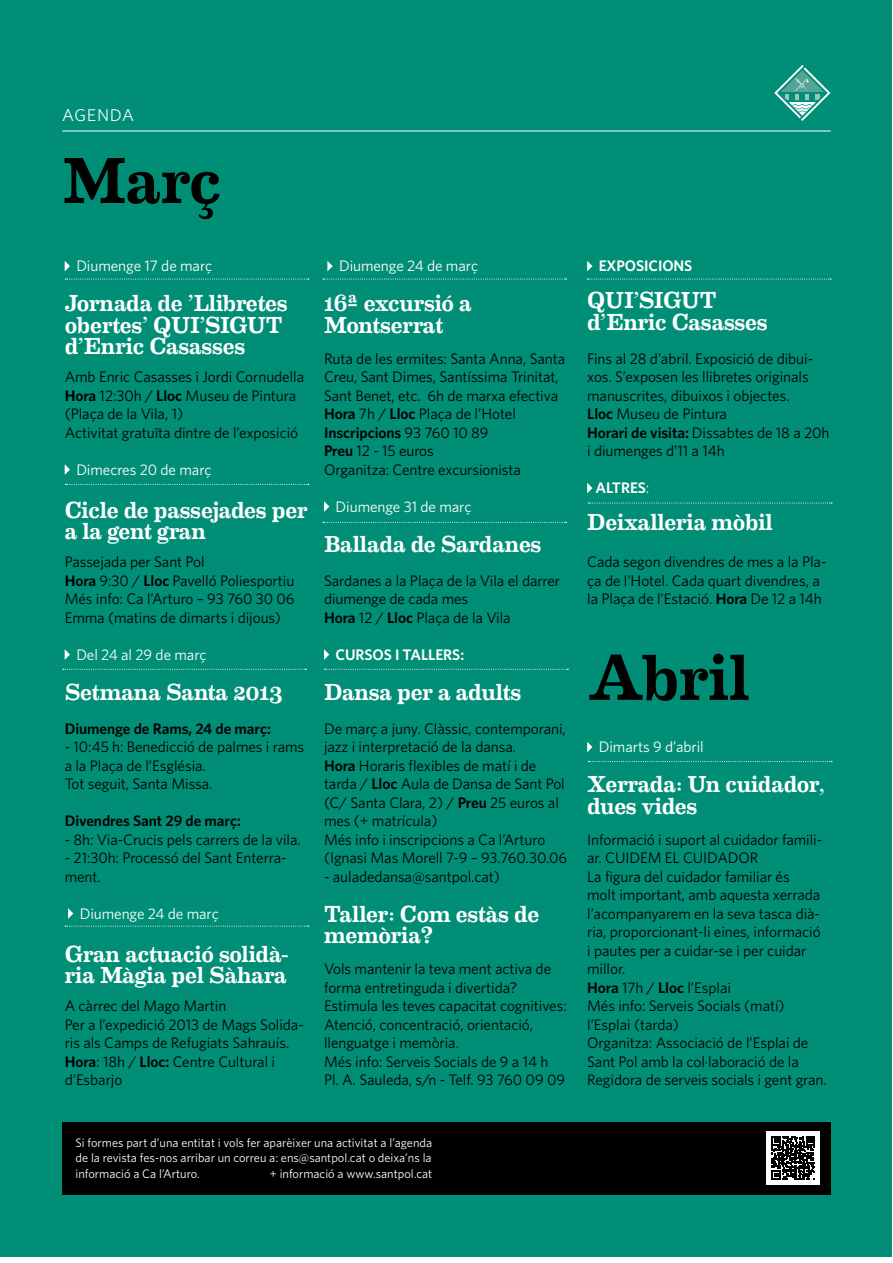
<style>
.page{position:relative;width:893px;height:1263px;background:#fff}
.page>*{position:absolute;margin:0;border:0;box-sizing:border-box;transform-origin:0 0}
.t1{font:500 65.1px "Eames Century Modern";letter-spacing:-.005em;color:#000}
.t2{font:500 23.25px/21.5px "Eames Century Modern";letter-spacing:-.01em;color:#fff}
.t3{font:23.25px "Whitney Light SC";letter-spacing:.005em;color:#fff}
.t4{font:15.3px/18.5px "Whitney";letter-spacing:-.005em;color:#000}
.t5{font:15.3px "Whitney";letter-spacing:-.005em;color:#fff}
.t6{font:600 15.3px "Whitney";letter-spacing:-.005em;color:#000}
.t7{font:600 15.3px "Whitney";letter-spacing:-.005em;color:#fff}
.t8{font:12.45px/15.3px "Whitney";color:#fff;text-align:justify}
.s1{font-weight:600}
.s2{font-weight:400}
</style>
<div class="page">
<div style="left:0;top:0;width:891px;height:1256px;background:#008e77"></div>
<svg style="left:774px;top:65px;width:56px;height:56px"></svg>
<svg style="left:327px;top:261px;width:6px;height:10px"></svg>
<svg style="left:324px;top:501px;width:5px;height:11px"></svg>
<svg style="left:324px;top:649px;width:5px;height:11px"></svg>
<hr style="left:62px;top:131px;width:768px;height:1px;background:#fff">
<div style="left:62px;top:1122px;width:768px;height:73px;background:#000"></div>
<svg style="left:587px;top:261px;width:5px;height:10px"></svg>
<svg style="left:587px;top:483px;width:5px;height:10px"></svg>
<svg style="left:587px;top:742px;width:5px;height:10px"></svg>
<div style="left:766px;top:1131px;width:54px;height:54px;background:#fff"></div>
<svg style="left:771px;top:1136px;width:44px;height:43px"></svg>
<svg style="left:323px;top:279px;width:243px;height:1px"></svg>
<svg style="left:323px;top:522px;width:243px;height:1px"></svg>
<svg style="left:588px;top:502px;width:244px;height:2px"></svg>
<svg style="left:325px;top:669px;width:243px;height:1px"></svg>
<svg style="left:65px;top:261px;width:5px;height:10px"></svg>
<svg style="left:65px;top:464px;width:5px;height:11px"></svg>
<svg style="left:65px;top:649px;width:5px;height:11px"></svg>
<svg style="left:68px;top:908px;width:5px;height:11px"></svg>
<svg style="left:65px;top:279px;width:244px;height:1px"></svg>
<svg style="left:65px;top:484px;width:244px;height:1px"></svg>
<svg style="left:63px;top:669px;width:243px;height:1px"></svg>
<svg style="left:587px;top:279px;width:244px;height:1px"></svg>
<svg style="left:65px;top:926px;width:244px;height:1px"></svg>
<svg style="left:588px;top:761px;width:244px;height:1px"></svg>
<h2 class="t3" style="left:62px;top:103px;width:73px">agenda</h2>
<h1 class="t1" style="left:62px;top:157px;width:160px">Març</h1>
<p class="t5" style="left:76px;top:260px;width:137px">Diumenge 17 de març</p>
<h2 class="t2" style="left:65px;top:295px;width:224px">Jornada de ’Llibretes obertes’ QUI’SIGUT d’Enric Casasses</h2>
<p class="t4" style="left:65px;top:369px;width:241px">Amb Enric Casasses i Jordi Cornudella <span class="s1">Hora</span> 12:30h / <span class="s1">Lloc</span> Museu de Pintura (Plaça de la Vila, 1)<br>Activitat gratuïta dintre de l’exposició</p>
<p class="t5" style="left:76px;top:464px;width:137px">Dimecres 20 de març</p>
<h2 class="t2" style="left:65px;top:502px;width:244px">Cicle de passejades per a la gent gran</h2>
<p class="t4" style="left:65px;top:554px;width:231px">Passejada per Sant Pol<br><span class="s1">Hora</span> 9:30 / <span class="s1">Lloc</span> Pavelló Poliesportiu<br>Més info: Ca l’Arturo – 93 760 30 06<br>Emma (matins de dimarts i dijous)</p>
<p class="t5" style="left:76px;top:649px;width:132px">Del 24 al 29 de març</p>
<h2 class="t2" style="left:65px;top:684px;width:219px">Setmana Santa 2013</h2>
<p class="t6" style="left:65px;top:723px;width:208px">Diumenge de Rams, 24 de març:</p>
<p class="t4" style="left:65px;top:739px;width:241px">- 10:45 h: Benedicció de palmes i rams a la Plaça de l’Església.<br>Tot seguit, Santa Missa.</p>
<p class="t6" style="left:65px;top:815px;width:178px">Divendres Sant 29 de març:</p>
<p class="t4" style="left:65px;top:831px;width:237px">- 8h: Via-Crucis pels carrers de la vila.</p>
<p class="t4" style="left:65px;top:850px;width:224px">- 21:30h: Processó del Sant Enterra&shy;ment.</p>
<p class="t5" style="left:80px;top:908px;width:141px">Diumenge 24 de març</p>
<h2 class="t2" style="left:65px;top:946px;width:225px">Gran actuació solidà&shy;ria Màgia pel Sàhara</h2>
<p class="t4" style="left:65px;top:998px;width:241px">A càrrec del Mago Martin<br>Per a l’expedició 2013 de Mags Solida&shy;ris als Camps de Refugiats Sahrauís.<br><span class="s1">Hora</span>: 18h / <span class="s1">Lloc:</span> Centre Cultural i d’Esbarjo</p>
<p class="t5" style="left:339px;top:258px;width:141px">Diumenge 24 de març</p>
<h2 class="t2" style="left:324px;top:295px;width:149px">16ª excursió a<br>Montserrat</h2>
<p class="t4" style="left:324px;top:349px;width:243px">Ruta de les ermites: Santa Anna, Santa<br>Creu, Sant Dimes, Santíssima Trinitat,<br>Sant Benet, etc. 6h de marxa efectiva<br><span class="s1">Hora</span> 7h / <span class="s1">Lloc</span> Plaça de l’Hotel<br><span class="s1">Inscripcions</span> 93 760 10 89<br><span class="s1">Preu</span> 12 - 15 euros<br>Organitza: Centre excursionista</p>
<p class="t5" style="left:335px;top:498px;width:137px">Diumenge 31 de març</p>
<h2 class="t2" style="left:324px;top:535px;width:219px">Ballada de Sardanes</h2>
<p class="t4" style="left:324px;top:571px;width:238px">Sardanes a la Plaça de la Vila el darrer diumenge de cada mes<br><span class="s1">Hora</span> 12 / <span class="s1">Lloc</span> Plaça de la Vila</p>
<p class="t7" style="left:335px;top:649px;width:130px">CURSOS I TALLERS:</p>
<h2 class="t2" style="left:324px;top:683px;width:199px">Dansa per a adults</h2>
<p class="t4" style="left:324px;top:720px;width:245px">De març a juny. Clàssic, contemporani, jazz i interpretació de la dansa.<br><span class="s1">Hora</span> Horaris flexibles de matí i de tarda / <span class="s1">Lloc</span> Aula de Dansa de Sant Pol (C/ Santa Clara, 2) / <span class="s1">Preu</span> 25 euros al mes (+ matrícula)<br>Més info i inscripcions a Ca l’Arturo (Ignasi Mas Morell 7-9 – 93.760.30.06</p>
<p class="t4" style="left:324px;top:868px;width:177px">- auladedansa@santpol.cat)</p>
<h2 class="t2" style="left:324px;top:906px;width:217px">Taller: Com estàs de memòria?</h2>
<p class="t4" style="left:324px;top:961px;width:244px">Vols mantenir la teva ment activa de forma entretinguda i divertida?<br>Estimula les teves capacitat cognitives:<br>Atenció, concentració, orientació, llenguatge i memòria.<br>Més info: Serveis Socials de 9 a 14 h Pl. A. Sauleda, s/n - Telf. 93 760 09 09</p>
<p class="t8" style="left:76px;top:1136px;width:358px">Si formes part d’una entitat i vols fer aparèixer una activitat a l’agenda de la revista fes-nos arribar un correu a: ens@santpol.cat o deixa’ns la informació a Ca l’Arturo.</p>
<p class="t8" style="left:270px;top:1167px;width:164px">+ informació a www.santpol.cat</p>
<p class="t7" style="left:598px;top:260px;width:95px">EXPOSICIONS</p>
<h2 class="t2" style="left:587px;top:292px;width:182px">QUI’SIGUT d’Enric Casasses</h2>
<p class="t4" style="left:587px;top:351px;width:244px">Fins al 28 d’abril. Exposició de dibui&shy;xos. S’exposen les llibretes originals manuscrites, dibuixos i objectes.<br><span class="s1">Lloc</span> Museu de Pintura<br><span class="s1">Horari de visita:</span> Dissabtes de 18 a 20h i diumenges d’11 a 14h</p>
<p class="t7" style="left:595px;top:482px;width:55px">ALTRES<span class="s2">:</span></p>
<h2 class="t2" style="left:587px;top:514px;width:187px">Deixalleria mòbil</h2>
<p class="t4" style="left:587px;top:554px;width:241px">Cada segon divendres de mes a la Pla&shy;ça de l’Hotel. Cada quart divendres, a la Plaça de l’Estació. <span class="s1">Hora</span> De 12 a 14h</p>
<h1 class="t1" style="left:587px;top:654px;width:164px">Abril</h1>
<p class="t5" style="left:598px;top:741px;width:106px">Dimarts 9 d’abril</p>
<h2 class="t2" style="left:587px;top:776px;width:239px">Xerrada: Un cuidador, dues vides</h2>
<p class="t4" style="left:587px;top:831px;width:241px">Informació i suport al cuidador famili&shy;ar. CUIDEM EL CUIDADOR<br>La figura del cuidador familiar és<br>molt important, amb aquesta xerrada l’acompanyarem en la seva tasca dià&shy;ria, proporcionant-li eines, informació i pautes per a cuidar-se i per cuidar millor.<br><span class="s1">Hora</span> 17h / <span class="s1">Lloc</span> l’Esplai<br>Més info: Serveis Socials (matí) l’Esplai (tarda)<br>Organitza: Associació de l’Esplai de<br>Sant Pol amb la col·laboració de la<br>Regidora de serveis socials i gent gran.</p>
</div>
